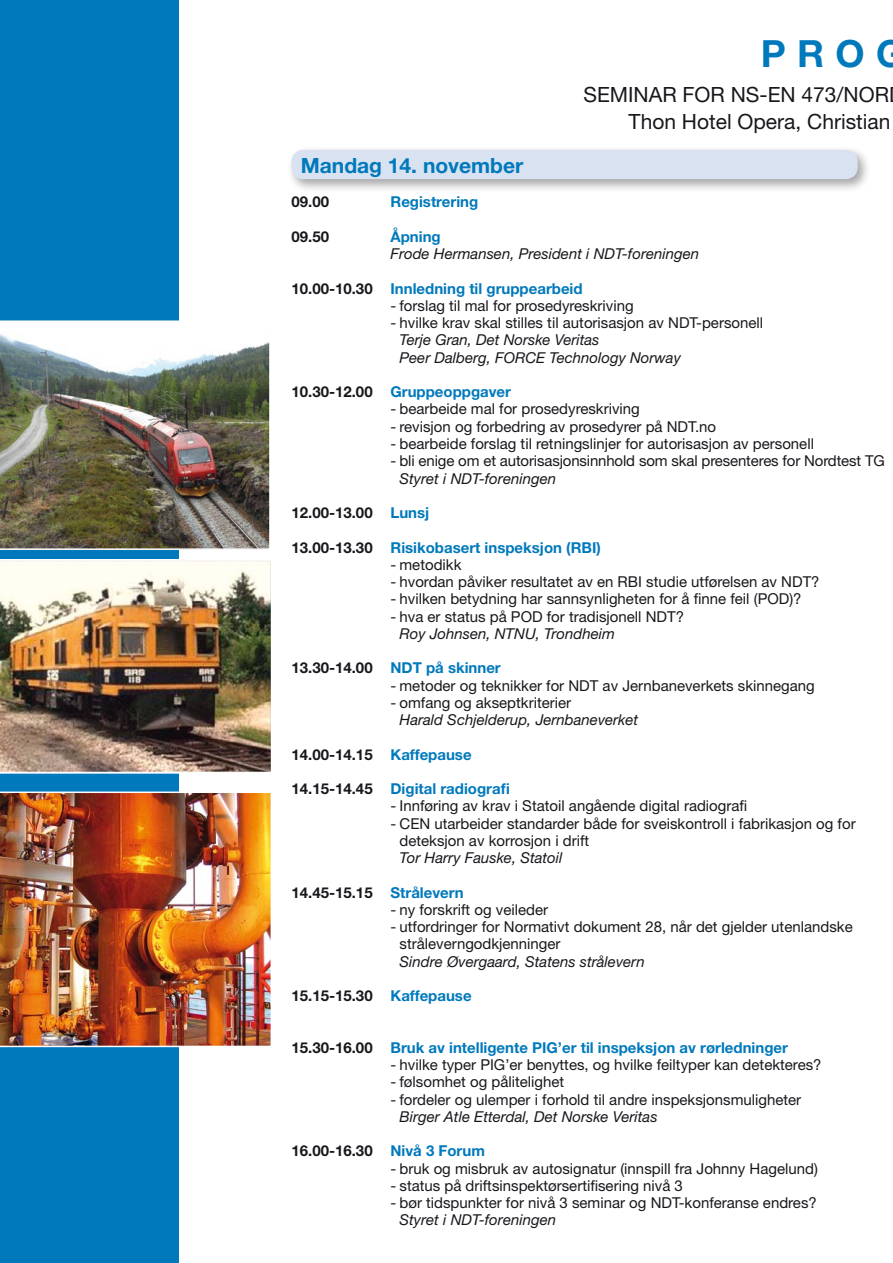
<style>
.page{position:relative;width:893px;height:1263px;background:#fff}
.page>*{position:absolute;margin:0;border:0;box-sizing:border-box;transform-origin:0 0}
.t1{font:700 37.5px "Helvetica Neue";color:#0079bc}
.t2{font:21px/27px "Helvetica Neue";color:#1a171c;text-align:right}
.t3{font:700 21px "Helvetica Neue";color:#0079bc}
.t4{font:15px/17.2px "Helvetica Neue";color:#1a171c}
.t5{font:italic 15px/17.2px "Helvetica Neue";color:#1a171c}
.t6{font:700 15px "Helvetica Neue";color:#0079bc}
.t7{font:700 15px "Helvetica Neue";color:#1a171c}
.s1{color:#1a171c}
.s2{color:#0079bc}
</style>
<div class="page">
<div style="left:0;top:0;width:179px;height:1263px;background:#0079bc"></div>
<img style="left:0;top:320px;width:270px;height:230px">
<img style="left:0;top:559px;width:271px;height:215px">
<img style="left:0;top:791px;width:271px;height:256px">
<div style="left:287px;top:145px;width:584px;height:48px;background:#1a171c;opacity:.4"></div>
<div style="left:291px;top:150px;width:567px;height:29px;background:#d9e2f1;border-radius:12px"></div>
<h2 class="t3" style="left:301px;top:152px;width:224px">Mandag 14. november</h2>
<h1 class="t1" style="left:761px;top:30px;width:145px">PROG</h1>
<h2 class="t2" style="left:583px;top:81px;width:309px">SEMINAR FOR NS-EN 473/NOR<br>Thon Hotel Opera, Christian</h2>
<p class="t7" style="left:291px;top:193px;width:39px">09.00</p>
<p class="t6" style="left:390px;top:193px;width:89px">Registrering</p>
<p class="t7" style="left:291px;top:227px;width:39px">09.50</p>
<p class="t6" style="left:390px;top:227px;width:52px">Åpning</p>
<p class="t5" style="left:390px;top:245px;width:310px">Frode Hermansen, President i NDT-foreningen</p>
<p class="t6" style="left:291px;top:279px;width:293px"><span class="s1">10.00-10.30</span> Innledning til gruppearbeid</p>
<p class="t4" style="left:390px;top:297px;width:245px">- forslag til mal for prosedyreskriving</p>
<p class="t4" style="left:390px;top:314px;width:374px">- hvilke krav skal stilles til autorisasjon av NDT-personell</p>
<p class="t5" style="left:399px;top:331px;width:283px">Terje Gran, Det Norske Veritas<br>Peer Dalberg, FORCE Technology Norway</p>
<p class="t6" style="left:291px;top:383px;width:221px"><span class="s1">10.30-12.00</span> Gruppeoppgaver</p>
<p class="t4" style="left:390px;top:400px;width:251px">- bearbeide mal for prosedyreskriving</p>
<p class="t4" style="left:390px;top:418px;width:327px">- revisjon og forbedring av prosedyrer på NDT.no</p>
<p class="t4" style="left:390px;top:435px;width:425px">- bearbeide forslag til retningslinjer for autorisasjon av personell</p>
<p class="t4" style="left:390px;top:452px;width:496px">- bli enige om et autorisasjonsinnhold som skal presenteres for Nordtest TG</p>
<p class="t5" style="left:399px;top:469px;width:158px">Styret i NDT-foreningen</p>
<p class="t7" style="left:291px;top:503px;width:139px">12.00-13.00 <span class="s2">Lunsj</span></p>
<p class="t6" style="left:291px;top:538px;width:311px"><span class="s1">13.00-13.30</span> Risikobasert inspeksjon (RBI)</p>
<p class="t4" style="left:390px;top:556px;width:72px">- metodikk</p>
<p class="t4" style="left:390px;top:573px;width:431px">- hvordan påviker resultatet av en RBI studie utførelsen av NDT?</p>
<p class="t4" style="left:390px;top:590px;width:413px">- hvilken betydning har sannsynligheten for å finne feil (POD)?</p>
<p class="t4" style="left:390px;top:607px;width:295px">- hva er status på POD for tradisjonell NDT?</p>
<p class="t5" style="left:399px;top:624px;width:217px">Roy Johnsen, NTNU, Trondheim</p>
<p class="t6" style="left:291px;top:659px;width:211px"><span class="s1">13.30-14.00</span> NDT på skinner</p>
<p class="t4" style="left:390px;top:676px;width:426px">- metoder og teknikker for NDT av Jernbaneverkets skinnegang</p>
<p class="t4" style="left:390px;top:694px;width:182px">- omfang og akseptkriterier</p>
<p class="t5" style="left:399px;top:711px;width:240px">Harald Schjelderup, Jernbaneverket</p>
<p class="t7" style="left:291px;top:745px;width:182px">14.00-14.15 <span class="s2">Kaffepause</span></p>
<p class="t6" style="left:291px;top:779px;width:220px"><span class="s1">14.15-14.45</span> Digital radiografi</p>
<p class="t4" style="left:390px;top:797px;width:358px">- Innføring av krav i Statoil angående digital radiografi</p>
<p class="t4" style="left:399px;top:814px;width:458px;text-indent:-9px">- CEN utarbeider standarder både for sveiskontroll i fabrikasjon og for deteksjon av korrosjon i drift</p>
<p class="t5" style="left:399px;top:849px;width:165px">Tor Harry Fauske, Statoil</p>
<p class="t7" style="left:291px;top:883px;width:174px">14.45-15.15 <span class="s2">Strålevern</span></p>
<p class="t4" style="left:390px;top:901px;width:159px">- ny forskrift og veileder</p>
<p class="t4" style="left:399px;top:918px;width:455px;text-indent:-9px">- utfordringer for Normativt dokument 28, når det gjelder utenlandske stråleverngodkjenninger</p>
<p class="t5" style="left:399px;top:952px;width:247px">Sindre Øvergaard, Statens strålevern</p>
<p class="t7" style="left:291px;top:986px;width:182px">15.15-15.30 <span class="s2">Kaffepause</span></p>
<p class="t6" style="left:291px;top:1038px;width:498px"><span class="s1">15.30-16.00</span> Bruk av intelligente PIG’er til inspeksjon av rørledninger</p>
<p class="t4" style="left:390px;top:1056px;width:433px">- hvilke typer PIG’er benyttes, og hvilke feiltyper kan detekteres?</p>
<p class="t4" style="left:390px;top:1073px;width:175px">- følsomhet og pålitelighet</p>
<p class="t4" style="left:390px;top:1090px;width:412px">- fordeler og ulemper i forhold til andre inspeksjonsmuligheter</p>
<p class="t5" style="left:399px;top:1107px;width:260px">Birger Atle Etterdal, Det Norske Veritas</p>
<p class="t7" style="left:291px;top:1142px;width:195px">16.00-16.30 <span class="s2">Nivå 3 Forum</span></p>
<p class="t4" style="left:390px;top:1159px;width:429px">- bruk og misbruk av autosignatur (innspill fra Johnny Hagelund)</p>
<p class="t4" style="left:390px;top:1177px;width:294px">- status på driftsinspektørsertifisering nivå 3</p>
<p class="t4" style="left:390px;top:1194px;width:428px">- bør tidspunkter for nivå 3 seminar og NDT-konferanse endres?</p>
<p class="t5" style="left:399px;top:1211px;width:158px">Styret i NDT-foreningen</p>
</div>
